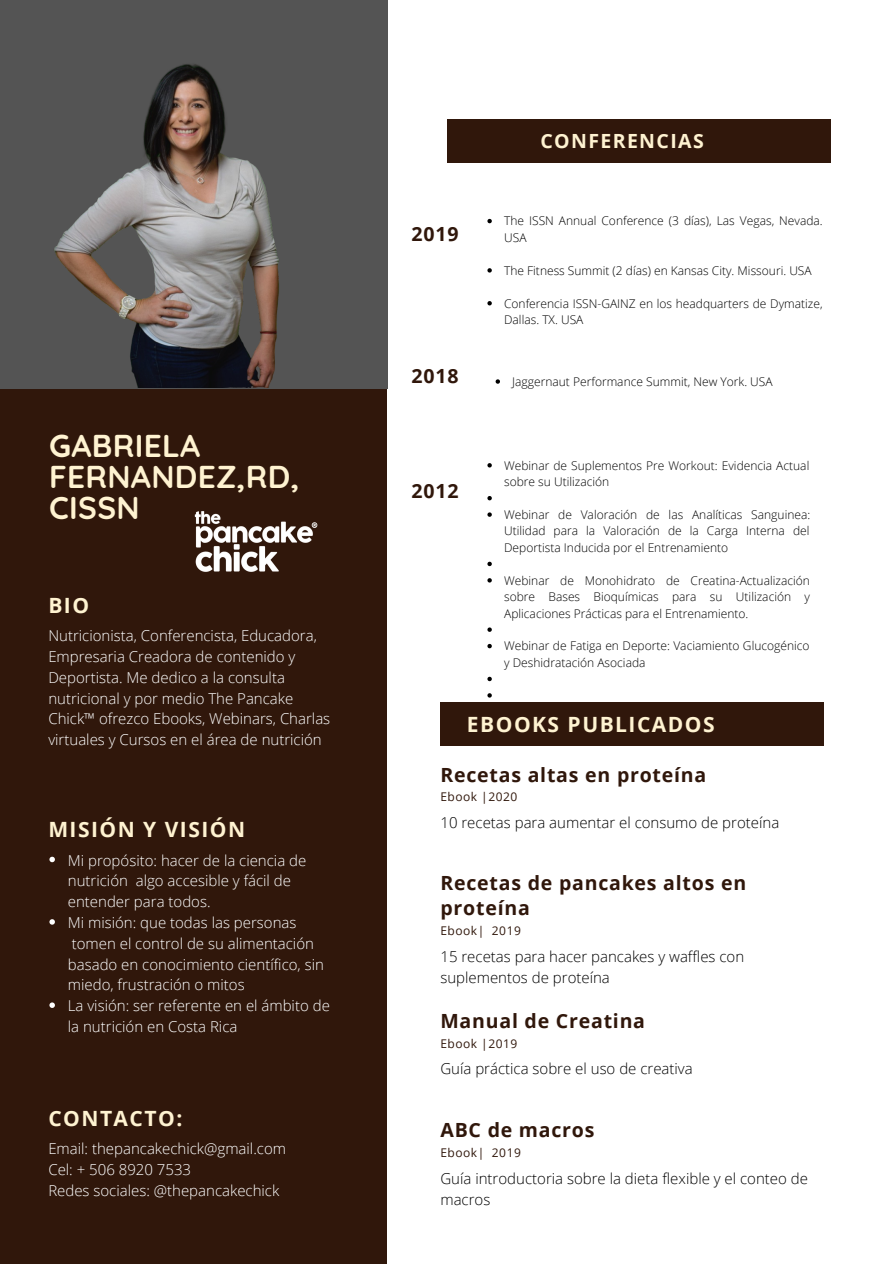
<style>
.page{position:relative;width:894px;height:1264px;background:#fff}
.page>*{position:absolute;margin:0;border:0;box-sizing:border-box;transform-origin:0 0}
.t1{font:700 31.5px/30.9px "Quicksand";letter-spacing:.01em;color:#fff3d1}
.t2{font:700 21px "Open Sans";letter-spacing:.07em;color:#fff3d1}
.t3{font:700 19.5px/25.2px "Open Sans";letter-spacing:.04em;color:#30170b}
.t4{font:700 19.5px "Open Sans";letter-spacing:.07em;color:#fff3d1}
.t5{font:300 15px/20.9px "Open Sans";color:#fff}
.t6{font:300 15px/20.9px "Open Sans";color:#000}
.t7{font:300 12px/16.5px "Open Sans";color:#000}
.t8{font:12px "Open Sans";letter-spacing:.04em;color:#30170b}
</style>
<div class="page">
<div style="left:0;top:388px;width:386px;height:875px;background:#30170b"></div>
<img style="left:0;top:0;width:386px;height:387px">
<div style="left:447px;top:119px;width:383px;height:44px;background:#30170b"></div>
<img style="left:194px;top:511px;width:124px;height:61px">
<svg style="left:49px;top:856px;width:6px;height:6px"></svg>
<svg style="left:49px;top:919px;width:6px;height:5px"></svg>
<svg style="left:49px;top:1002px;width:6px;height:5px"></svg>
<div style="left:440px;top:701px;width:383px;height:44px;background:#30170b"></div>
<svg style="left:487px;top:463px;width:4px;height:4px"></svg>
<svg style="left:487px;top:496px;width:4px;height:4px"></svg>
<svg style="left:487px;top:512px;width:4px;height:5px"></svg>
<svg style="left:487px;top:561px;width:4px;height:5px"></svg>
<svg style="left:487px;top:578px;width:4px;height:4px"></svg>
<svg style="left:487px;top:627px;width:4px;height:5px"></svg>
<svg style="left:487px;top:644px;width:4px;height:4px"></svg>
<svg style="left:487px;top:676px;width:4px;height:5px"></svg>
<svg style="left:487px;top:693px;width:4px;height:4px"></svg>
<svg style="left:495px;top:379px;width:5px;height:5px"></svg>
<svg style="left:487px;top:219px;width:4px;height:4px"></svg>
<svg style="left:487px;top:268px;width:4px;height:4px"></svg>
<svg style="left:487px;top:301px;width:4px;height:4px"></svg>
<h1 class="t1" style="left:49px;top:429px;width:252px">GABRIELA<br>FERNANDEZ,RD,<br>CISSN</h1>
<h2 class="t2" style="left:48px;top:591px;width:42px">BIO</h2>
<p class="t5" style="left:48px;top:625px;width:283px">Nutricionista, Conferencista, Educadora, Empresaria Creadora de contenido y Deportista. Me dedico a la consulta nutricional y por medio The Pancake Chick™ ofrezco Ebooks, Webinars, Charlas virtuales y Cursos en el área de nutrición</p>
<h2 class="t2" style="left:48px;top:814px;width:198px">MISIÓN Y VISIÓN</h2>
<p class="t5" style="left:68px;top:849px;width:263px">Mi propósito: hacer de la ciencia de nutrición algo accesible y fácil de entender para todos.<br>Mi misión: que todas las personas tomen el control de su alimentación basado en conocimiento científico, sin miedo, frustración o mitos<br>La visión: ser referente en el ámbito de la nutrición en Costa Rica</p>
<h2 class="t2" style="left:48px;top:1103px;width:135px">CONTACTO:</h2>
<p class="t5" style="left:48px;top:1138px;width:239px">Email: thepancakechick@gmail.com<br>Cel: + 506 8920 7533<br>Redes sociales: @thepancakechick</p>
<h3 class="t4" style="left:540px;top:127px;width:165px">CONFERENCIAS</h3>
<h3 class="t3" style="left:411px;top:220px;width:48px">2019</h3>
<p class="t7" style="left:504px;top:212px;width:320px">The ISSN Annual Conference (3 días), Las Vegas, Nevada.<br>USA</p>
<p class="t7" style="left:504px;top:262px;width:309px">The Fitness Summit (2 días) en Kansas City. Missouri. USA</p>
<p class="t7" style="left:504px;top:295px;width:320px">Conferencia ISSN-GAINZ en los headquarters de Dymatize,<br>Dallas. TX. USA</p>
<h3 class="t3" style="left:411px;top:363px;width:48px">2018</h3>
<p class="t7" style="left:512px;top:373px;width:262px">Jaggernaut Performance Summit, New York. USA</p>
<h3 class="t3" style="left:411px;top:478px;width:48px">2012</h3>
<p class="t7" style="left:504px;top:457px;width:306px">Webinar de Suplementos Pre Workout: Evidencia Actual sobre su Utilización</p>
<p class="t7" style="left:504px;top:506px;width:307px;text-align:justify">Webinar de Valoración de las Analíticas Sanguinea:<br>Utilidad para la Valoración de la Carga Interna del Deportista Inducida por el Entrenamiento</p>
<p class="t7" style="left:504px;top:572px;width:307px;text-align:justify">Webinar de Monohidrato de Creatina-Actualización sobre Bases Bioquímicas para su Utilización y Aplicaciones Prácticas para el Entrenamiento.</p>
<p class="t7" style="left:504px;top:637px;width:307px">Webinar de Fatiga en Deporte: Vaciamiento Glucogénico y Deshidratación Asociada</p>
<h2 class="t2" style="left:467px;top:710px;width:249px">EBOOKS PUBLICADOS</h2>
<h3 class="t3" style="left:440px;top:761px;width:267px">Recetas altas en proteína</h3>
<p class="t8" style="left:440px;top:788px;width:78px">Ebook |2020</p>
<p class="t6" style="left:440px;top:811px;width:340px">10 recetas para aumentar el consumo de proteína</p>
<h3 class="t3" style="left:440px;top:869px;width:307px">Recetas de pancakes altos en proteína</h3>
<p class="t8" style="left:440px;top:922px;width:82px">Ebook| 2019</p>
<p class="t6" style="left:440px;top:946px;width:305px">15 recetas para hacer pancakes y waffles con suplementos de proteína</p>
<h3 class="t3" style="left:440px;top:1008px;width:206px">Manual de Creatina</h3>
<p class="t8" style="left:440px;top:1034px;width:78px">Ebook |2019</p>
<p class="t6" style="left:440px;top:1058px;width:254px">Guía práctica sobre el uso de creativa</p>
<h3 class="t3" style="left:440px;top:1116px;width:155px">ABC de macros</h3>
<p class="t8" style="left:440px;top:1144px;width:82px">Ebook| 2019</p>
<p class="t6" style="left:440px;top:1167px;width:369px">Guía introductoria sobre la dieta flexible y el conteo de macros</p>
</div>
